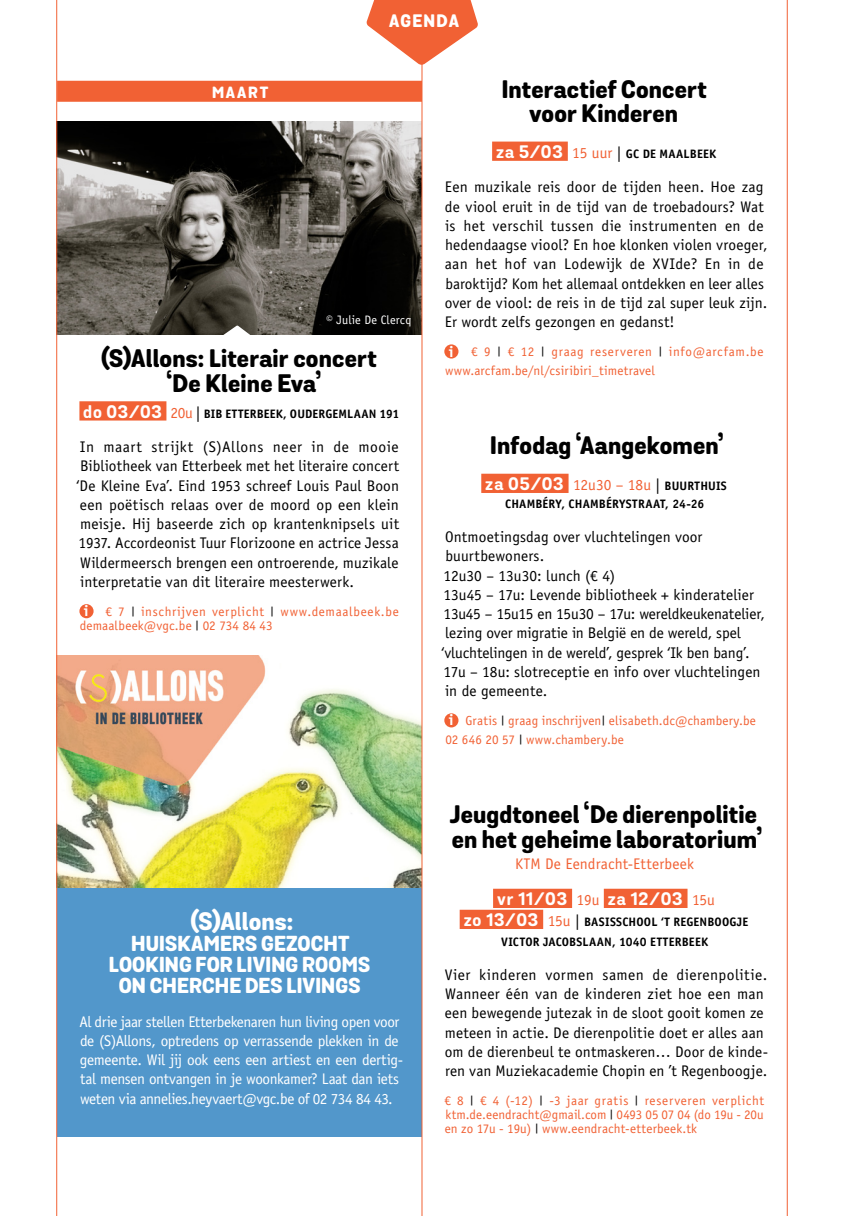
<style>
.page{position:relative;width:844px;height:1216px;background:#fff}
.page>*{position:absolute;margin:0;border:0;box-sizing:border-box;transform-origin:0 0}
.t1{font:800 24.5px/24.5px "Grota Sans Rounded";letter-spacing:.005em;color:#000;text-align:center}
.t2{font:800 24.5px "Grota Sans Rounded";letter-spacing:.005em;color:#fff}
.t3{font:800 21px/21px "Grota Sans Rounded";letter-spacing:.01em;color:#fff;text-align:center}
.t4{font:700 17.5px "Grota Sans Rounded";letter-spacing:.05em;color:#fff}
.t5{font:800 17.5px "Grota Sans Rounded";letter-spacing:.075em;color:#fff}
.t6{font:800 15.75px "Grota Sans Rounded";letter-spacing:.11em;color:#fff}
.t7{font:15.4px/19.2px "Officina Sans Std";letter-spacing:.005em;color:#000}
.t8{font:15.4px/19.2px "Officina Sans Std";letter-spacing:-.025em;color:#fff}
.t9{font:15.4px "Officina Sans Std";letter-spacing:.005em;color:#f16134}
.t10{font:700 15.4px "Officina Sans Std";color:#fff}
.t11{font:13.12px/14px "Officina Sans Std";letter-spacing:.02em;color:#f16134}
.t12{font:13.12px/19.2px "Officina Sans Std";letter-spacing:.04em;color:#f16134}
.t13{font:13.12px/14px "Officina Sans Std";letter-spacing:.045em;color:#f16134}
.t14{font:700 12.25px/19.2px "Officina Sans Std";letter-spacing:.01em;color:#000;text-align:center}
.t15{font:12.25px "Officina Sans Std";letter-spacing:.015em;color:#fff}
.s1{font-family:"Grota Sans Rounded";font-size:17.5px;color:#fff}
.s2{font-weight:400;font-size:15.4px;color:#f16134}
.s3{font-weight:400;font-size:15.4px}
.s4{font-size:9.8px;color:#000}
.s5{font-family:"Grota Sans Rounded";font-weight:700;font-size:17.5px;color:#fff}
.s6{color:#000}
.s7{font-weight:700;font-size:12.25px;color:#000}
.s8{font-weight:700;font-size:15.4px;color:#fff}
.s9{font-family:"Officina Sans Std";font-weight:400;font-size:15.4px;color:#f16134}
</style>
<div class="page">
<div style="left:57px;top:887px;width:364px;height:249px;background:#5297cb"></div>
<div style="left:57px;top:81px;width:365px;height:21px;background:#f16134"></div>
<div style="left:79px;top:401px;width:87px;height:19px;background:#f16134"></div>
<div style="left:79px;top:604px;width:15px;height:14px;background:#f16134;border-radius:50%"></div>
<div style="left:492px;top:142px;width:75px;height:19px;background:#f16134"></div>
<div style="left:481px;top:473px;width:87px;height:20px;background:#f16134"></div>
<div style="left:493px;top:888px;width:79px;height:20px;background:#f16134"></div>
<div style="left:603px;top:888px;width:84px;height:20px;background:#f16134"></div>
<div style="left:459px;top:909px;width:84px;height:20px;background:#f16134"></div>
<div style="left:444px;top:344px;width:14px;height:14px;background:#f16134;border-radius:50%"></div>
<div style="left:444px;top:713px;width:14px;height:14px;background:#f16134;border-radius:50%"></div>
<img style="left:57px;top:655px;width:364px;height:232px">
<img style="left:57px;top:122px;width:364px;height:212px">
<svg style="left:217px;top:325px;width:40px;height:10px"></svg>
<hr style="left:421px;top:0;width:1px;height:1215px;background:#f16134">
<hr style="left:786px;top:0;width:1px;height:1215px;background:#f16134">
<hr style="left:56px;top:0;width:1px;height:1215px;background:#f16134">
<svg style="left:366px;top:0;width:112px;height:65px"></svg>
<p class="t5" style="left:389px;top:10px;width:71px">AGENDA</p>
<p class="t6" style="left:212px;top:82px;width:58px">MAART</p>
<p class="t15" style="left:326px;top:313px;width:86px">© Julie De Clercq</p>
<h1 class="t1" style="left:101px;top:348px;width:277px">(S)Allons: Literair concert ‘De Kleine Eva’</h1>
<p class="t14" style="left:83px;top:404px;width:318px"><span class="s1">do 03/03</span> <span class="s2">20u</span> <span class="s3">|</span> BIB ETTERBEEK, OUDERGEMLAAN 191</p>
<p class="t7" style="left:77px;top:437px;width:324px;text-align:justify">In maart strijkt (S)Allons neer in de mooie Bibliotheek van Etterbeek met het literaire concert ‘De Kleine Eva’. Eind 1953 schreef Louis Paul Boon een poëtisch relaas over de moord op een klein meisje. Hij baseerde zich op krantenknipsels uit 1937. Accordeonist Tuur Florizoone en actrice Jessa Wildermeersch brengen een ontroerende, muzikale interpretatie van dit literaire meesterwerk.</p>
<p class="t10" style="left:84px;top:601px;width:6px">i</p>
<p class="t13" style="left:80px;top:604px;width:320px;text-indent:26px">€ 7 <span class="s4">|</span> inschrijven verplicht <span class="s4">|</span> www.demaalbeek.be demaalbeek@vgc.be <span class="s4">|</span> 02 734 84 43</p>
<h1 class="t2" style="left:190px;top:905px;width:104px">(S)Allons:</h1>
<h2 class="t3" style="left:109px;top:934px;width:262px">HUISKAMERS GEZOCHT<br>LOOKING FOR LIVING ROOMS<br>ON CHERCHE DES LIVINGS</h2>
<p class="t8" style="left:79px;top:1011px;width:325px">Al drie jaar stellen Etterbekenaren hun living open voor de (S)Allons, optredens op verrassende plekken in de gemeente. Wil jij ook eens een artiest en een dertig&shy;tal mensen ontvangen in je woonkamer? Laat dan iets weten via annelies.heyvaert@vgc.be of 02 734 84 43.</p>
<h1 class="t1" style="left:501px;top:79px;width:206px">Interactief Concert voor Kinderen</h1>
<p class="t14" style="left:496px;top:144px;width:221px"><span class="s1">za 5/03</span> <span class="s2">15 uur</span> <span class="s3">|</span> GC DE MAALBEEK</p>
<p class="t7" style="left:444px;top:177px;width:324px">Een muzikale reis door de tijden heen. Hoe zag de viool eruit in de tijd van de troebadours? Wat is het verschil tussen die instrumenten en de hedendaagse viool? En hoe klonken violen vroeger, aan het hof van Lodewijk de XVIde? En in de baroktijd? Kom het allemaal ontdekken en leer alles over de viool: de reis in de tijd zal super leuk zijn.<br>Er wordt zelfs gezongen en gedanst!</p>
<p class="t10" style="left:448px;top:342px;width:6px">i</p>
<p class="t12" style="left:445px;top:342px;width:320px;text-indent:26px">€ 9 <span class="s4">|</span> € 12 <span class="s4">|</span> graag reserveren <span class="s4">|</span> info@arcfam.be www.arcfam.be/nl/csiribiri_timetravel</p>
<h1 class="t1" style="left:490px;top:435px;width:235px">Infodag ‘Aangekomen’</h1>
<p class="t9" style="left:485px;top:476px;width:243px"><span class="s5">za 05/03</span> 12u30 – 18u <span class="s6">|</span> <span class="s7">BUURTHUIS</span></p>
<p class="t14" style="left:505px;top:494px;width:200px">CHAMBÉRY, CHAMBÉRYSTRAAT, 24-26</p>
<p class="t7" style="left:441px;top:527px;width:325px">Ontmoetingsdag over vluchtelingen voor buurtbewoners.<br>12u30 – 13u30: lunch (€ 4)<br>13u45 – 17u: Levende bibliotheek + kinderatelier 13u45 – 15u15 en 15u30 – 17u: wereldkeukenatelier, lezing over migratie in België en de wereld, spel ‘vluchtelingen in de wereld’, gesprek ‘Ik ben bang’.<br>17u – 18u: slotreceptie en info over vluchtelingen in de gemeente.</p>
<p class="t11" style="left:445px;top:711px;width:312px;line-height:18.9px"><span class="s8">i</span> Gratis <span class="s4">|</span> graag inschrijven<span class="s4">|</span> elisabeth.dc@chambery.be<br>02 646 20 57 <span class="s4">|</span> www.chambery.be</p>
<h1 class="t1" style="left:449px;top:803px;width:314px;text-align:left">Jeugdtoneel ‘De dierenpolitie en het geheime laboratorium’</h1>
<p class="t9" style="left:515px;top:855px;width:180px">KTM De Eendracht-Etterbeek</p>
<p class="t4" style="left:497px;top:888px;width:219px">vr 11/03 <span class="s9">19u</span> za 12/03 <span class="s9">15u</span></p>
<p class="t14" style="left:463px;top:912px;width:286px"><span class="s1">zo 13/03</span> <span class="s2">15u</span> <span class="s3">|</span> BASISSCHOOL ‘T REGENBOOGJE<br>VICTOR JACOBSLAAN, 1040 ETTERBEEK</p>
<p class="t7" style="left:444px;top:964px;width:325px">Vier kinderen vormen samen de dierenpolitie.<br>Wanneer één van de kinderen ziet hoe een man een bewegende jutezak in de sloot gooit komen ze meteen in actie. De dierenpolitie doet er alles aan om de dierenbeul te ontmaskeren… Door de kinde&shy;ren van Muziekacademie Chopin en ’t Regenboogje.</p>
<p class="t11" style="left:444px;top:1093px;width:321px;text-align:justify">€ 8 <span class="s4">|</span> € 4 (-12) <span class="s4">|</span> -3 jaar gratis <span class="s4">|</span> reserveren verplicht ktm.de.eendracht@gmail.com <span class="s4">|</span> 0493 05 07 04 (do 19u - 20u en zo 17u - 19u) <span class="s4">|</span> www.eendracht-etterbeek.tk</p>
</div>
